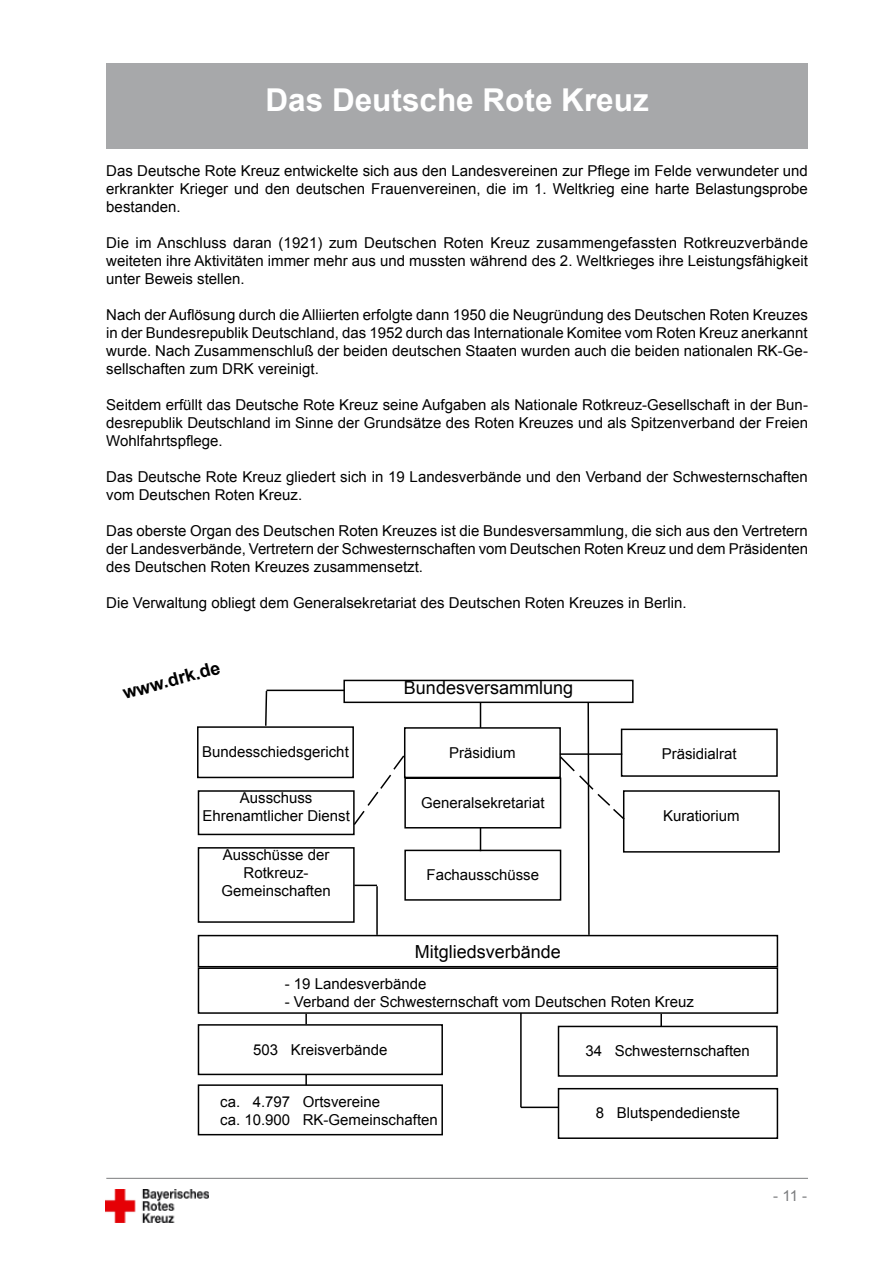
<style>
.page{position:relative;width:893px;height:1263px;background:#fff}
.page>*{position:absolute;margin:0;border:0;box-sizing:border-box;transform-origin:0 0}
.t1{font:700 31.5px "Arial";color:#fff}
.t2{font:18px "Arial";color:#000}
.t3{font:700 18px "Arial";color:#000}
.t4{font:15px/18px "Arial";color:#000;text-align:justify}
.t5{font:15px "Arial";color:#7b7c7e}
</style>
<div class="page">
<hr style="left:106px;top:1178px;width:702px;height:1px;background:#7b7c7e">
<img style="left:105px;top:1190px;width:104px;height:32px">
<div style="left:106px;top:64px;width:702px;height:85px;background:#a7a8aa"></div>
<div style="left:289px;top:1121px;width:47px;height:17px;border:2px solid #fff"></div>
<div style="left:343px;top:680px;width:291px;height:23px;border:2px solid #000"></div>
<div style="left:404px;top:727px;width:157px;height:51px;border:2px solid #000"></div>
<hr style="left:266px;top:690px;width:78px;height:1px;background:#000">
<div style="left:404px;top:777px;width:157px;height:51px;border:2px solid #000"></div>
<div style="left:621px;top:729px;width:157px;height:48px;border:2px solid #000"></div>
<div style="left:623px;top:790px;width:157px;height:63px;border:2px solid #000"></div>
<div style="left:404px;top:850px;width:157px;height:51px;border:2px solid #000"></div>
<div style="left:198px;top:790px;width:157px;height:45px;border:2px solid #000"></div>
<div style="left:197px;top:726px;width:157px;height:52px;border:2px solid #000"></div>
<div style="left:198px;top:847px;width:157px;height:76px;border:2px solid #000"></div>
<svg style="left:264px;top:689px;width:4px;height:38px"></svg>
<svg style="left:352px;top:754px;width:54px;height:73px"></svg>
<svg style="left:480px;top:702px;width:1px;height:26px"></svg>
<svg style="left:480px;top:828px;width:1px;height:23px"></svg>
<div style="left:198px;top:967px;width:580px;height:47px;border:2px solid #000"></div>
<div style="left:198px;top:935px;width:580px;height:32px;border:2px solid #000"></div>
<div style="left:198px;top:1024px;width:245px;height:51px;border:2px solid #000"></div>
<div style="left:558px;top:1026px;width:220px;height:51px;border:2px solid #000"></div>
<div style="left:558px;top:1088px;width:220px;height:51px;border:2px solid #000"></div>
<div style="left:198px;top:1084px;width:245px;height:51px;border:2px solid #000"></div>
<svg style="left:354px;top:885px;width:23px;height:1px"></svg>
<hr style="left:376px;top:886px;width:2px;height:49px;background:#000">
<svg style="left:660px;top:1014px;width:2px;height:12px"></svg>
<hr style="left:520px;top:1013px;width:2px;height:94px;background:#000">
<hr style="left:521px;top:1106px;width:37px;height:2px;background:#000">
<svg style="left:305px;top:1014px;width:2px;height:10px"></svg>
<svg style="left:305px;top:1074px;width:2px;height:11px"></svg>
<svg style="left:558px;top:701px;width:68px;height:235px"></svg>
<h1 class="t1" style="left:265px;top:79px;width:385px">Das Deutsche Rote Kreuz</h1>
<p class="t4" style="left:106px;top:162px;width:703px">Das Deutsche Rote Kreuz entwickelte sich aus den Landesvereinen zur Pflege im Felde verwundeter und erkrankter Krieger und den deutschen Frauenvereinen, die im 1 . Weltkrieg eine harte Belastungsprobe bestanden.</p>
<p class="t4" style="left:106px;top:234px;width:703px">Die im Anschluss daran (1 921 ) zum Deutschen Roten Kreuz zusammengefassten Rotkreuzverbände weiteten ihre Aktivitäten immer mehr aus und mussten während des 2. Weltkrieges ihre Leistungsfähigkeit unter Beweis stellen.</p>
<p class="t4" style="left:106px;top:306px;width:703px">Nach der Auflösung durch die Alliierten erfolgte dann 1950 die Neugründung des Deutschen Roten Kreuzes in der Bundesrepublik Deutschland, das 1 952 durch das Internationale Komitee vom Roten Kreuz anerkannt wurde. Nach Zusammenschluß der beiden deutschen Staaten wurden auch die beiden nationalen RK-Ge&shy;sellschaften zum DRK vereinigt.</p>
<p class="t4" style="left:106px;top:396px;width:703px">Seitdem erfüllt das Deutsche Rote Kreuz seine Aufgaben als Nationale Rotkreuz-Gesellschaft in der Bun&shy;desrepublik Deutschland im Sinne der Grundsätze des Roten Kreuzes und als Spitzenverband der Freien Wohlfahrtspflege.</p>
<p class="t4" style="left:106px;top:468px;width:703px">Das Deutsche Rote Kreuz gliedert sich in 1 9 Landesverbände und den Verband der Schwesternschaften vom Deutschen Roten Kreuz.</p>
<p class="t4" style="left:106px;top:522px;width:703px">Das oberste Organ des Deutschen Roten Kreuzes ist die Bundesversammlung, die sich aus den Vertretern der Landesverbände, Vertretern der Schwesternschaften vom Deutschen Roten Kreuz und dem Präsidenten des Deutschen Roten Kreuzes zusammensetzt.</p>
<p class="t4" style="left:106px;top:594px;width:582px">Die Verwaltung obliegt dem Generalsekretariat des Deutschen Roten Kreuzes in Berlin.</p>
<p class="t3" style="left:120px;top:681px;width:102px;rotate:-15deg">www.drk.de</p>
<p class="t4" style="left:202px;top:743px;width:148px">Bundesschiedsgericht</p>
<p class="t4" style="left:202px;top:788px;width:149px;text-align:center">Ausschuss<br>Ehrenamtlicher Dienst</p>
<p class="t4" style="left:221px;top:845px;width:111px;text-align:center">Ausschüsse der<br>Rotkreuz-<br>Gemeinschaften</p>
<p class="t2" style="left:404px;top:676px;width:171px">Bundesversammlung</p>
<p class="t4" style="left:449px;top:743px;width:68px">Präsidium</p>
<p class="t4" style="left:421px;top:794px;width:125px">Generalsekretariat</p>
<p class="t4" style="left:427px;top:866px;width:114px">Fachausschüsse</p>
<p class="t2" style="left:415px;top:940px;width:148px">Mitgliedsverbände</p>
<p class="t4" style="left:662px;top:745px;width:77px">Präsidialrat</p>
<p class="t4" style="left:663px;top:806px;width:78px">Kuratiorium</p>
<p class="t4" style="left:285px;top:974px;width:143px">- 1 9 Landesverbände</p>
<p class="t4" style="left:285px;top:992px;width:411px">- Verband der Schwesternschaft vom Deutschen Roten Kreuz</p>
<p class="t4" style="left:253px;top:1040px;width:136px">503 Kreisverbände</p>
<p class="t4" style="left:586px;top:1042px;width:166px">34 Schwesternschaften</p>
<p class="t4" style="left:220px;top:1093px;width:219px">ca. 4.797 Ortsvereine<br>ca. 1 0.900 RK-Gemeinschaften</p>
<p class="t4" style="left:596px;top:1104px;width:146px">8 Blutspendedienste</p>
<p class="t5" style="left:773px;top:1186px;width:35px">- 11 -</p>
</div>
